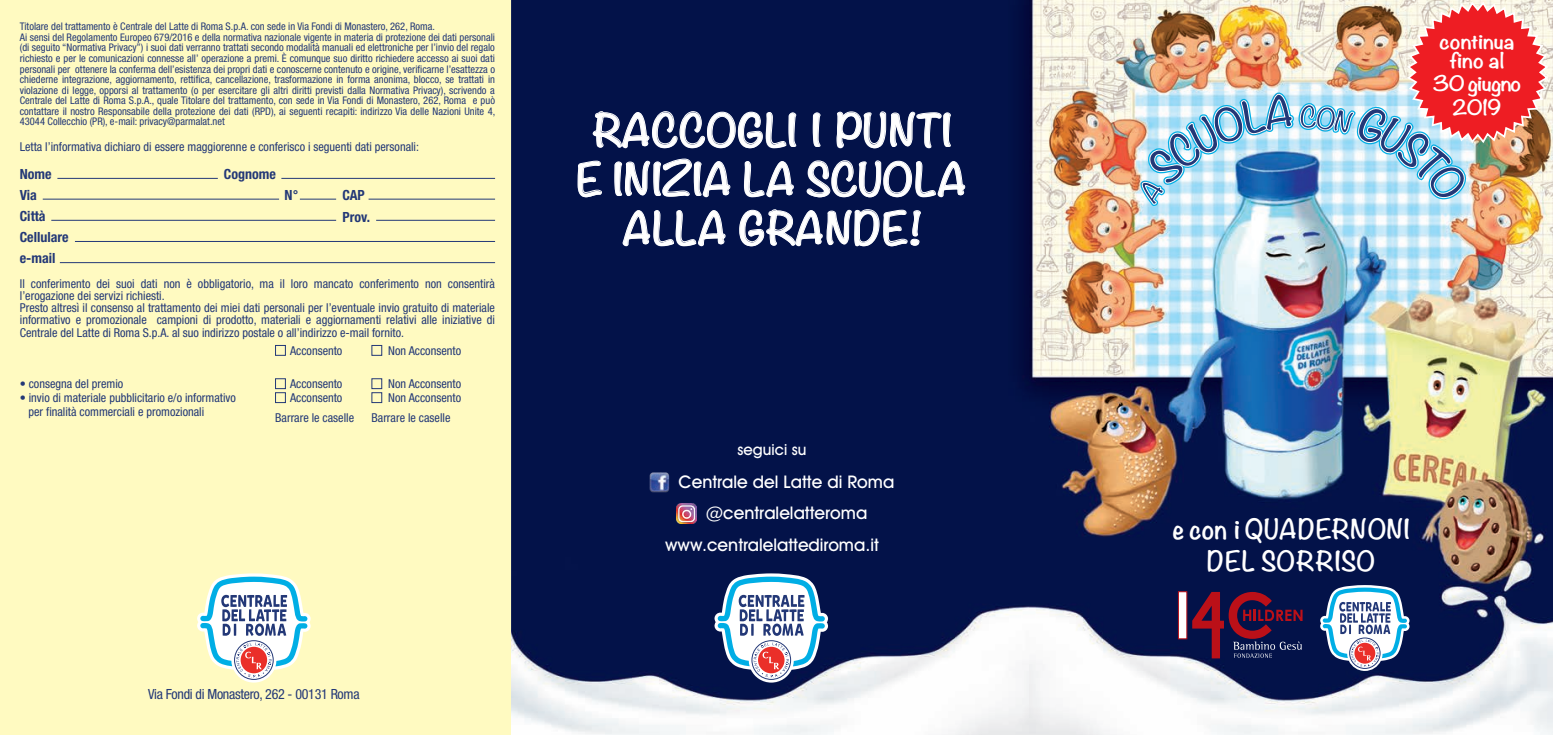
<style>
.page{position:relative;width:1553px;height:735px;background:#fff}
.page>*{position:absolute;margin:0;border:0;box-sizing:border-box;transform-origin:0 0}
.t1{font:700 40.25px/49px "Noteworthy";letter-spacing:-.02em;color:#fff;text-align:center}
.t2{font:700 24.5px/31.5px "Noteworthy";color:#fff;text-align:center}
.t3{font:700 18.9px/19.2px "Noteworthy";letter-spacing:-.015em;color:#fff;text-align:center;scale:1.11 1}
.t4{font:700 18.9px/24.5px "Noteworthy";letter-spacing:-.06em;color:#fff;text-align:center;scale:1.11 1}
.t5{font:500 17.5px/31.5px "Avant Garde IT Cby BT";color:#fff;text-align:center}
.t6{font:500 15.4px "Avant Garde IT Cby BT";color:#fff}
.t7{font:700 condensed 14px/21px "Helvetica Neue";color:#233877}
.t8{font:condensed 14px "Helvetica Neue";letter-spacing:-.02em;color:#233877}
.t9{font:condensed 12.25px/12.2px "Helvetica Neue";color:#233877}
.t10{font:condensed 10.5px/10.5px "Helvetica Neue";color:#233877}
</style>
<div class="page">
<img style="left:511px;top:0;width:1042px;height:734px">
<svg style="left:1320px;top:584px;width:89px;height:86px"></svg>
<svg style="left:578px;top:111px;width:387px;height:211px;background:#142255"></svg>
<div style="left:0;top:0;width:511px;height:734px;background:#fffac1"></div>
<svg style="left:197px;top:573px;width:114px;height:109px"></svg>
<div style="left:1178px;top:591px;width:9px;height:47px;background:#fff;border:1px solid #bb1018"></div>
<svg style="left:1192px;top:591px;width:110px;height:67px;background:#3e173f"></svg>
<svg style="left:714px;top:573px;width:114px;height:109px"></svg>
<img style="left:650px;top:472px;width:19px;height:20px">
<img style="left:677px;top:503px;width:19px;height:20px">
<div style="left:275px;top:378px;width:11px;height:11px;border:1px solid #233877"></div>
<div style="left:371px;top:378px;width:11px;height:11px;border:1px solid #233877"></div>
<div style="left:275px;top:345px;width:11px;height:10px;border:1px solid #233877"></div>
<div style="left:371px;top:345px;width:11px;height:10px;border:1px solid #233877"></div>
<div style="left:275px;top:392px;width:11px;height:11px;border:1px solid #233877"></div>
<div style="left:371px;top:392px;width:11px;height:11px;border:1px solid #233877"></div>
<hr style="left:57px;top:178px;width:161px;height:1px;background:#233877">
<hr style="left:43px;top:198px;width:236px;height:1px;background:#233877">
<hr style="left:300px;top:198px;width:36px;height:1px;background:#233877">
<hr style="left:369px;top:198px;width:126px;height:1px;background:#233877">
<hr style="left:51px;top:220px;width:285px;height:1px;background:#233877">
<hr style="left:376px;top:220px;width:119px;height:1px;background:#233877">
<hr style="left:75px;top:241px;width:420px;height:1px;background:#233877">
<hr style="left:60px;top:262px;width:435px;height:1px;background:#233877">
<hr style="left:281px;top:178px;width:214px;height:1px;background:#233877">
<img style="left:1136px;top:0;width:414px;height:209px">
<p class="t10" style="left:20px;top:21px;width:477px">Titolare del trattamento è Centrale del Latte di Roma S.p.A. con sede in Via Fondi di Monastero, 262, Roma.<br>Ai sensi del Regolamento Europeo 679/2016 e della normativa nazionale vigente in materia di protezione dei dati personali (di seguito “Normativa Privacy”) i suoi dati verranno trattati secondo modalità manuali ed elettroniche per l’invio del regalo richiesto e per le comunicazioni connesse all’ operazione a premi. È comunque suo diritto richiedere accesso ai suoi dati personali per ottenere la conferma dell’esistenza dei propri dati e conoscerne contenuto e origine, verificarne l’esattezza o chiederne integrazione, aggiornamento, rettifica, cancellazione, trasformazione in forma anonima, blocco, se trattati in violazione di legge, opporsi al trattamento (o per esercitare gli altri diritti previsti dalla Normativa Privacy), scrivendo a Centrale del Latte di Roma S.p.A., quale Titolare del trattamento, con sede in Via Fondi di Monastero, 262, Roma e può contattare il nostro Responsabile della protezione dei dati (RPD), ai seguenti recapiti: indirizzo Via delle Nazioni Unite 4, 43044 Collecchio (PR), e-mail: privacy@parmalat.net</p>
<p class="t9" style="left:20px;top:140px;width:401px">Letta l’informativa dichiaro di essere maggiorenne e conferisco i seguenti dati personali:</p>
<h3 class="t7" style="left:20px;top:163px;width:50px">Nome<br>Via<br>Città<br>Cellulare e-mail</h3>
<h3 class="t7" style="left:224px;top:163px;width:54px">Cognome</h3>
<h3 class="t7" style="left:285px;top:184px;width:15px">N°</h3>
<h3 class="t7" style="left:342px;top:184px;width:29px;line-height:21.9px">CAP<br>Prov.</h3>
<p class="t9" style="left:20px;top:277px;width:477px">Il conferimento dei suoi dati non è obbligatorio, ma il loro mancato conferimento non consentirà l’erogazione dei servizi richiesti.<br>Presto altresì il consenso al trattamento dei miei dati personali per l’eventuale invio gratuito di materiale informativo e promozionale campioni di prodotto, materiali e aggiornamenti relativi alle iniziative di Centrale del Latte di Roma S.p.A. al suo indirizzo postale o all’indirizzo e-mail fornito.</p>
<p class="t9" style="left:20px;top:377px;width:105px">• consegna del premio</p>
<p class="t9" style="left:29px;top:390px;width:209px;line-height:14px;text-indent:-9px">• invio di materiale pubblicitario e/o informativo per finalità commerciali e promozionali</p>
<p class="t9" style="left:290px;top:344px;width:54px">Acconsento</p>
<p class="t9" style="left:388px;top:344px;width:74px">Non Acconsento</p>
<p class="t9" style="left:290px;top:391px;width:54px">Acconsento</p>
<p class="t9" style="left:388px;top:391px;width:74px">Non Acconsento</p>
<p class="t9" style="left:275px;top:411px;width:80px">Barrare le caselle</p>
<p class="t9" style="left:371px;top:411px;width:80px">Barrare le caselle</p>
<p class="t9" style="left:290px;top:377px;width:54px">Acconsento</p>
<p class="t9" style="left:388px;top:377px;width:74px">Non Acconsento</p>
<h3 class="t8" style="left:148px;top:685px;width:213px">Via Fondi di Monastero, 262 - 00131 Roma</h3>
<h1 class="t1" style="left:577px;top:105px;width:392px">RACCOGLI I PUNTI<br>E INIZIA LA SCUOLA<br>ALLA GRANDE!</h1>
<h3 class="t6" style="left:737px;top:440px;width:70px">seguici su</h3>
<h3 class="t5" style="left:678px;top:465px;width:217px">Centrale del Latte di Roma @centralelatteroma</h3>
<h3 class="t5" style="left:665px;top:528px;width:215px">www.centralelattediroma.it</h3>
<h3 class="t3" style="left:1439px;top:31px;width:69px">continua fino al</h3>
<h3 class="t4" style="left:1433px;top:70px;width:81px">30 giugno<br>2019</h3>
<h2 class="t2" style="left:1173px;top:512px;width:239px">e con i QUADERNONI<br>DEL SORRISO</h2>
</div>
